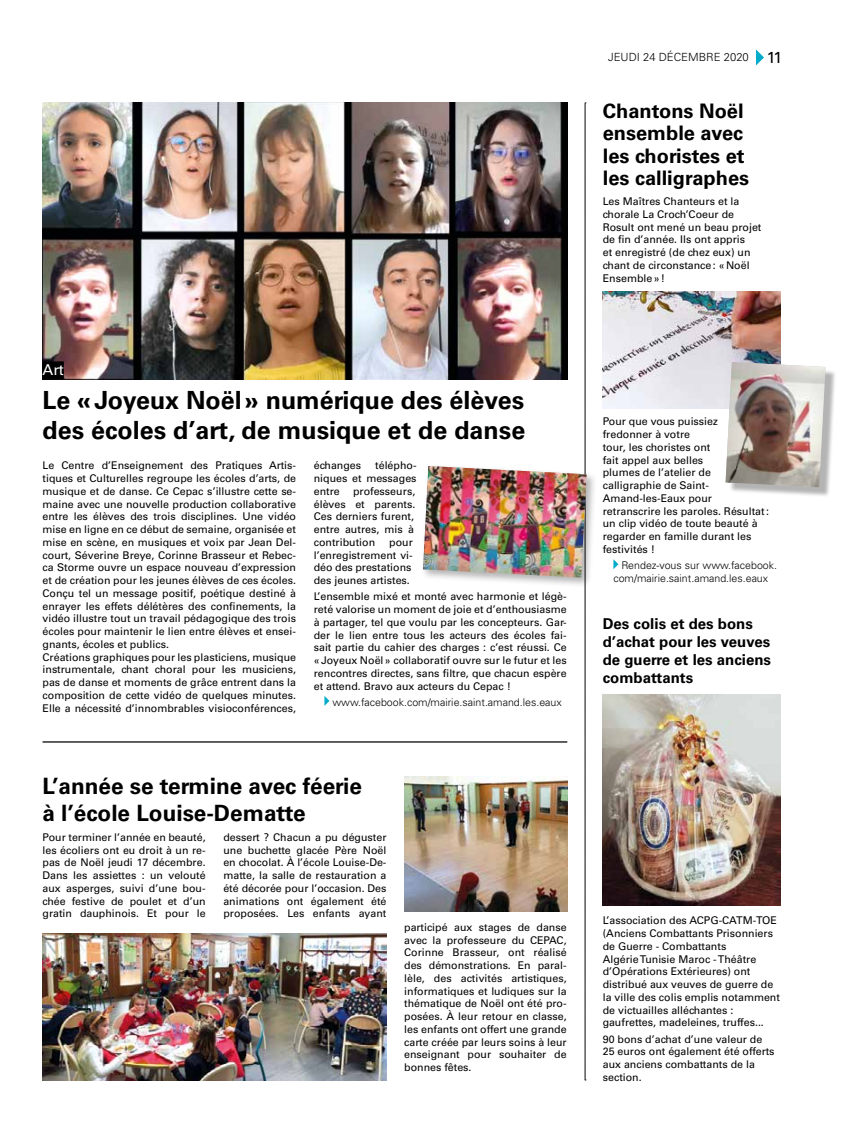
<style>
.page{position:relative;width:851px;height:1134px;background:#fff}
.page>*{position:absolute;margin:0;border:0;box-sizing:border-box;transform-origin:0 0}
.t1{font:700 25px/30px "Univers LT";color:#000}
.t2{font:700 22.5px/27px "Univers LT";color:#000}
.t3{font:700 20px/22.5px "Univers LT";color:#000}
.t4{font:700 15px/18px "Univers LT";color:#000}
.t5{font:15px "Univers LT";color:#fff}
.t6{font:300 11.25px "Univers LT";color:#000}
.t7{font:10.62px/12.8px "Univers LT";color:#000}
.t8{font:300 10.62px/12.8px "Univers LT";color:#000}
.s1{font-weight:400;font-size:16px}
</style>
<div class="page">
<img style="left:602px;top:694px;width:178px;height:211px">
<img style="left:43px;top:103px;width:380px;height:276px">
<hr style="left:43px;top:741px;width:524px;height:2px;background:#000">
<div style="left:43px;top:361px;width:21px;height:18px;background:#000"></div>
<svg style="left:324px;top:696px;width:5px;height:10px"></svg>
<svg style="left:756px;top:49px;width:7px;height:16px"></svg>
<img style="left:404px;top:777px;width:19px;height:134px">
<img style="left:602px;top:292px;width:178px;height:116px">
<svg style="left:613px;top:559px;width:5px;height:10px"></svg>
<div style="left:728px;top:365px;width:108px;height:133px;background:#000;opacity:.3"></div>
<img style="left:725px;top:362px;width:100px;height:125px">
<div style="left:420px;top:464px;width:177px;height:125px;background:#000;opacity:.3"></div>
<img style="left:423px;top:103px;width:163px;height:978px">
<img style="left:423px;top:466px;width:163px;height:112px">
<img style="left:43px;top:934px;width:343px;height:147px">
<h3 class="t5" style="left:43px;top:361px;width:23px">Art</h3>
<h1 class="t1" style="left:43px;top:385px;width:484px">Le «Joyeux Noël» numérique des élèves des écoles d’art, de musique et de danse</h1>
<p class="t7" style="left:43px;top:459px;width:255px">Le Centre d’Enseignement des Pratiques Artis&shy;tiques et Culturelles regroupe les écoles d’arts, de musique et de danse. Ce Cepac s’illustre cette se&shy;maine avec une nouvelle production collaborative entre les élèves des trois disciplines. Une vidéo mise en ligne en ce début de semaine, organisée et mise en scène, en musiques et voix par Jean Del&shy;court, Séverine Breye, Corinne Brasseur et Rebec&shy;ca Storme ouvre un espace nouveau d’expression et de création pour les jeunes élèves de ces écoles.<br>Conçu tel un message positif, poétique destiné à enrayer les effets délétères des confinements, la vidéo illustre tout un travail pédagogique des trois écoles pour maintenir le lien entre élèves et ensei&shy;gnants, écoles et publics.<br>Créations graphiques pour les plasticiens, musique instrumentale, chant choral pour les musiciens, pas de danse et moments de grâce entrent dans la composition de cette vidéo de quelques minutes.<br>Elle a nécessité d’innombrables visioconférences,</p>
<p class="t7" style="left:314px;top:459px;width:49px">échanges</p>
<p class="t7" style="left:314px;top:459px;width:104px;text-indent:61px">télépho&shy;niques et messages entre professeurs, élèves et parents.<br>Ces derniers furent, entre autres, mis à contribution</p>
<p class="t7" style="left:314px;top:536px;width:100px;text-align:justify;text-indent:75px">pour l’enregistrement vi&shy;déo des prestations des jeunes artistes.</p>
<p class="t7" style="left:314px;top:590px;width:254px;text-align:justify">L’ensemble mixé et monté avec harmonie et légè&shy;reté valorise un moment de joie et d’enthousiasme à partager, tel que voulu par les concepteurs. Gar&shy;der le lien entre tous les acteurs des écoles fai&shy;sait partie du cahier des charges : c’est réussi. Ce «Joyeux Noël» collaboratif ouvre sur le futur et les rencontres directes, sans filtre, que chacun espère et attend. Bravo aux acteurs du Cepac !</p>
<p class="t8" style="left:332px;top:696px;width:231px">www.facebook.com/mairie.saint.amand.les.eaux</p>
<h2 class="t2" style="left:43px;top:772px;width:321px">L’année se termine avec féerie à l’école Louise-Dematte</h2>
<p class="t7" style="left:43px;top:831px;width:165px;text-align:justify">Pour terminer l’année en beauté, les écoliers ont eu droit à un re&shy;pas de Noël jeudi 17 décembre.<br>Dans les assiettes : un velouté aux asperges, suivi d’une bou&shy;chée festive de poulet et d’un gratin dauphinois. Et pour le</p>
<p class="t7" style="left:223px;top:831px;width:165px;text-align:justify">dessert ? Chacun a pu déguster une buchette glacée Père Noël en chocolat. À l’école Louise-De&shy;matte, la salle de restauration a été décorée pour l’occasion. Des animations ont également été proposées. Les enfants ayant</p>
<p class="t7" style="left:404px;top:921px;width:164px;text-align:justify">participé aux stages de danse avec la professeure du CEPAC, Corinne Brasseur, ont réalisé des démonstrations. En paral&shy;lèle, des activités artistiques, informatiques et ludiques sur la thématique de Noël ont été pro&shy;posées. À leur retour en classe, les enfants ont offert une grande carte créée par leurs soins à leur enseignant pour souhaiter de bonnes fêtes.</p>
<p class="t6" style="left:608px;top:50px;width:176px">JEUDI 24 DÉCEMBRE 2020 <span class="s1">11</span></p>
<h3 class="t3" style="left:602px;top:100px;width:148px">Chantons Noël ensemble avec les choristes et les calligraphes</h3>
<p class="t7" style="left:602px;top:195px;width:160px">Les Maîtres Chanteurs et la chorale La Croch’Coeur de<br>Rosult ont mené un beau projet de fin d’année. Ils ont appris<br>et enregistré (de chez eux) un chant de circonstance: «Noël<br>Ensemble»!</p>
<p class="t7" style="left:602px;top:415px;width:168px">Pour que vous puissiez fredonner à votre<br>tour, les choristes ont<br>fait appel aux belles<br>plumes de l’atelier de calligraphie de Saint-<br>Amand-les-Eaux pour retranscrire les paroles. Résultat: un clip vidéo de toute beauté à regarder en famille durant les festivités !</p>
<p class="t8" style="left:613px;top:559px;width:165px;text-indent:8px">Rendez-vous sur www.facebook. com/mairie.saint.amand.les.eaux</p>
<h3 class="t4" style="left:602px;top:615px;width:170px">Des colis et des bons d’achat pour les veuves de guerre et les anciens combattants</h3>
<p class="t7" style="left:602px;top:914px;width:179px">L’association des ACPG-CATM-TOE (Anciens Combattants Prisonniers de Guerre - Combattants<br>Algérie Tunisie Maroc - Théâtre d’Opérations Extérieures) ont distribué aux veuves de guerre de la ville des colis emplis notamment de victuailles alléchantes : gaufrettes, madeleines, truffes...</p>
<p class="t7" style="left:602px;top:1032px;width:173px">90 bons d’achat d’une valeur de<br>25 euros ont également été offerts aux anciens combattants de la section.</p>
</div>
